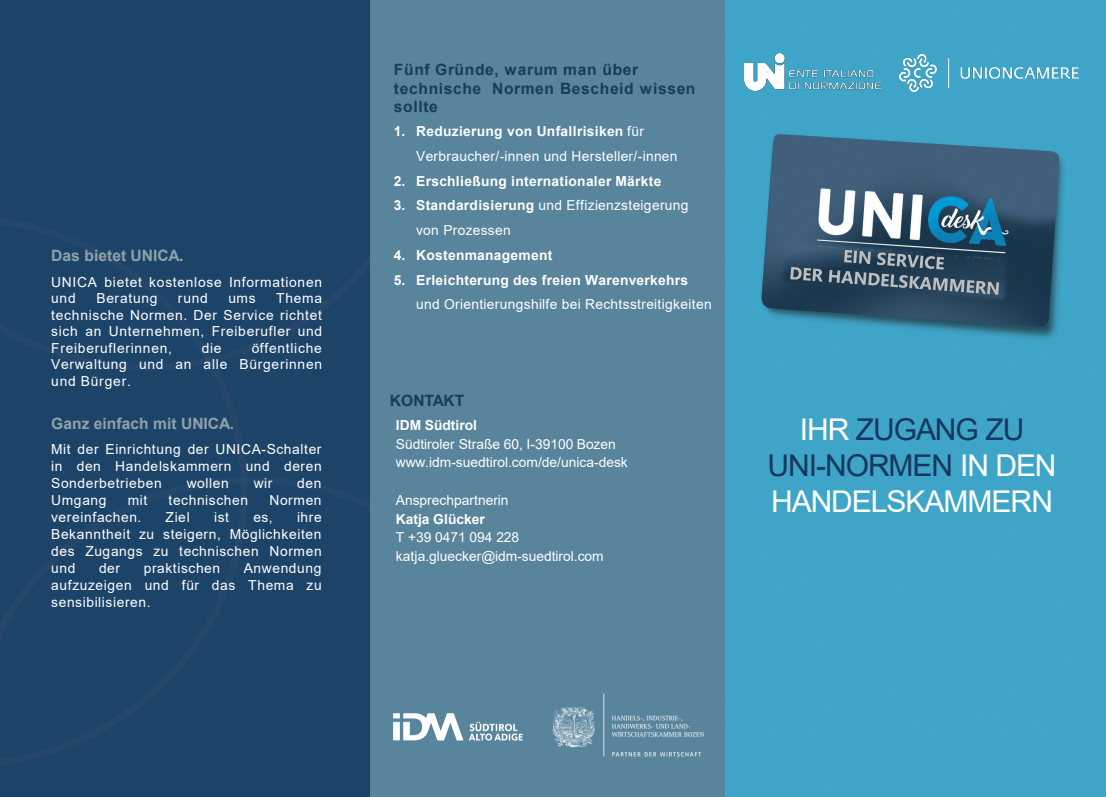
<style>
.page{position:relative;width:1106px;height:797px;background:#fff}
.page>*{position:absolute;margin:0;border:0;box-sizing:border-box;transform-origin:0 0}
.t1{font:30px/36px "Arial";letter-spacing:-.035em;color:#fff}
.t2{font:30px "Arial";letter-spacing:-.035em;color:#17375e}
.t3{font:700 15.62px/18.8px "Arial";letter-spacing:.04em;color:#163e5a}
.t4{font:700 15.62px "Arial";color:#90a1ab}
.t5{font:700 15.62px "Arial";color:#163e5a}
.t6{font:13.75px/17px "Arial";letter-spacing:.04em;color:#fff;text-align:justify}
.t7{font:13.75px/24.8px "Arial";letter-spacing:.02em;color:#fff}
.t8{font:13.75px "Arial";color:#fff}
.t9{font:700 13.75px "Arial";letter-spacing:.02em;color:#fff}
.t10{font:700 13.75px "Arial";color:#fff}
.s1{color:#a0b7cc}
.s2{font-weight:700}
.s3{color:#fff}
.s4{color:#17375e}
</style>
<div class="page">
<div style="left:0;top:0;width:370px;height:797px;background:#1c4468"></div>
<img style="left:724px;top:0;width:381px;height:797px">
<img style="left:777px;top:236px;width:235px;height:69px">
<svg style="left:790px;top:250px;width:208px;height:45px;background:#42596b"></svg>
<div style="left:370px;top:0;width:354px;height:797px;background:#58849c"></div>
<img style="left:899px;top:54px;width:179px;height:38px">
<img style="left:744px;top:53px;width:135px;height:38px">
<img style="left:393px;top:713px;width:129px;height:28px">
<img style="left:552px;top:694px;width:150px;height:63px">
<p class="t4" style="left:51px;top:245px;width:134px">Das bietet UNICA<span class="s1">.</span></p>
<p class="t6" style="left:51px;top:274px;width:272px;line-height:16.5px">UNICA bietet kostenlose Informationen und</p>
<p class="t6" style="left:51px;top:290px;width:272px;line-height:16.5px;text-indent:225px">Thema technische Normen. Der Service richtet sich an Unternehmen, Freiberufler und Freiberuflerinnen,</p>
<p class="t6" style="left:96px;top:290px;width:62px">Beratung</p>
<p class="t6" style="left:178px;top:290px;width:31px">rund</p>
<p class="t6" style="left:228px;top:290px;width:29px">ums</p>
<p class="t6" style="left:51px;top:340px;width:272px;line-height:16.5px;text-indent:200px">öffentliche Verwaltung und an alle Bürgerinnen und Bürger.</p>
<p class="t4" style="left:51px;top:412px;width:184px">Ganz einfach mit UNICA.</p>
<p class="t6" style="left:51px;top:441px;width:272px">Mit der Einrichtung der UNICA-Schalter in den Handelskammern und deren Sonderbetrieben</p>
<p class="t6" style="left:202px;top:339px;width:21px">die</p>
<p class="t6" style="left:187px;top:474px;width:44px">wollen</p>
<p class="t6" style="left:254px;top:474px;width:20px">wir</p>
<p class="t6" style="left:297px;top:474px;width:26px">den</p>
<p class="t6" style="left:51px;top:492px;width:57px">Umgang</p>
<p class="t6" style="left:128px;top:492px;width:21px">mit</p>
<p class="t6" style="left:168px;top:492px;width:81px">technischen</p>
<p class="t6" style="left:269px;top:492px;width:54px">Normen</p>
<p class="t6" style="left:51px;top:508px;width:92px">vereinfachen.</p>
<p class="t6" style="left:166px;top:508px;width:26px">Ziel</p>
<p class="t6" style="left:214px;top:508px;width:16px">ist</p>
<p class="t6" style="left:253px;top:508px;width:21px">es,</p>
<p class="t6" style="left:51px;top:508px;width:272px;text-indent:246px">ihre Bekanntheit zu steigern, Möglichkeiten des Zugangs zu technischen Normen und</p>
<p class="t6" style="left:51px;top:559px;width:272px;text-indent:192px">Anwendung aufzuzeigen und für das Thema zu sensibilisieren.</p>
<p class="t6" style="left:99px;top:559px;width:23px">der</p>
<p class="t6" style="left:144px;top:559px;width:78px">praktischen</p>
<p class="t3" style="left:394px;top:60px;width:303px">Fünf Gründe, warum man über technische Normen Bescheid wissen sollte</p>
<p class="t7" style="left:416px;top:119px;width:263px;text-indent:-22px"><span class="s2">1. Reduzierung von Unfallrisiken</span> für<br>Verbraucher/-innen und Hersteller/-innen</p>
<p class="t9" style="left:393px;top:171px;width:269px">2. Erschließung internationaler Märkte</p>
<p class="t7" style="left:416px;top:193px;width:274px;text-indent:-22px"><span class="s2">3. Standardisierung</span> und Effizienzsteigerung von Prozessen</p>
<p class="t9" style="left:393px;top:245px;width:160px">4. Kostenmanagement</p>
<p class="t7" style="left:416px;top:267px;width:297px;text-indent:-22px"><span class="s2">5. Erleichterung des freien Warenverkehrs </span>und Orientierungshilfe bei Rechtsstreitigkeiten</p>
<p class="t5" style="left:390px;top:390px;width:76px">KONTAKT</p>
<p class="t10" style="left:396px;top:415px;width:83px">IDM Südtirol</p>
<p class="t8" style="left:396px;top:434px;width:221px">Südtiroler Straße 60, I-39100 Bozen</p>
<p class="t8" style="left:396px;top:453px;width:233px">www.idm-suedtirol.com/de/unica-desk</p>
<p class="t8" style="left:396px;top:491px;width:114px">Ansprechpartnerin</p>
<p class="t10" style="left:396px;top:509px;width:90px">Katja Glücker</p>
<p class="t8" style="left:396px;top:528px;width:125px">T +39 0471 094 228</p>
<p class="t8" style="left:396px;top:547px;width:209px">katja.gluecker@idm-suedtirol.com</p>
<p class="t2" style="left:799px;top:409px;width:226px"><span class="s3">IHR</span> ZUGANG ZU</p>
<p class="t1" style="left:767px;top:447px;width:290px"><span class="s4">UNI-NORMEN</span> IN DEN<br>HANDELSKAMMERN</p>
</div>
